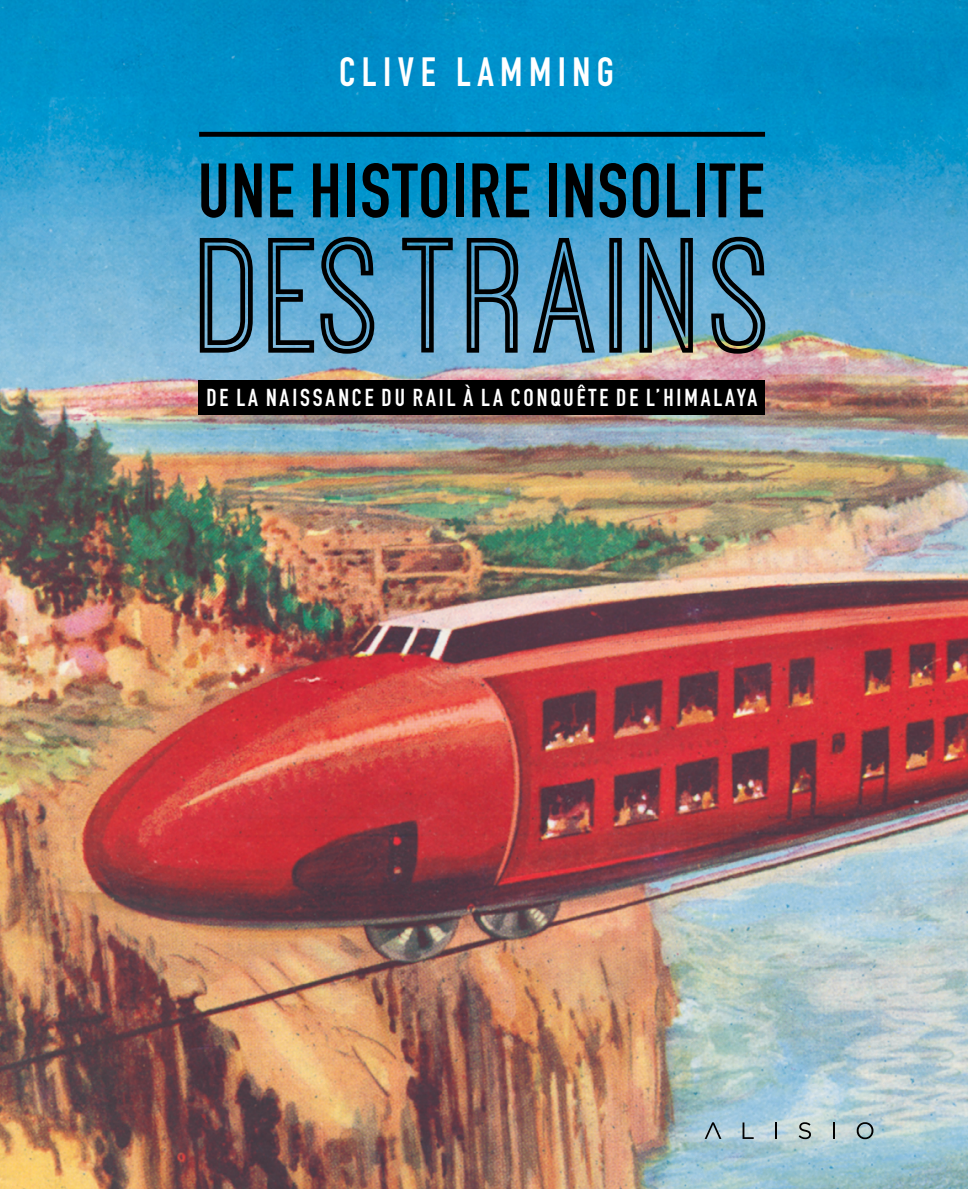
<style>
.page{position:relative;width:968px;height:1191px;background:#fff}
.page>*{position:absolute;margin:0;border:0;box-sizing:border-box;transform-origin:0 0}
.t1{font:170.1px "Ostrich Sans Inline";letter-spacing:.025em;color:#000}
.t2{font:75.6px "DIN Engschrift LT Pro";letter-spacing:.02em;color:#000}
.t3{font:40.25px "DIN Engschrift LT Pro";letter-spacing:.16em;color:#fff}
.t4{font:24.15px "DIN Engschrift LT Pro";letter-spacing:.12em;color:#fff}
</style>
<div class="page">
<img style="left:0;top:0;width:967px;height:1188px">
<div style="left:199px;top:132px;width:566px;height:5px;background:#000"></div>
<div style="left:199px;top:380px;width:566px;height:35px;background:#000"></div>
<svg style="left:704px;top:1122px;width:17px;height:17px"></svg>
<svg style="left:742px;top:1122px;width:11px;height:17px"></svg>
<svg style="left:775px;top:1122px;width:1px;height:17px"></svg>
<svg style="left:798px;top:1122px;width:12px;height:17px"></svg>
<svg style="left:832px;top:1122px;width:2px;height:17px"></svg>
<svg style="left:856px;top:1122px;width:17px;height:17px"></svg>
<h3 class="t3" style="left:339px;top:48px;width:276px">CLIVE LAMMING</h3>
<h2 class="t2" style="left:198px;top:146px;width:568px">UNE HISTOIRE INSOLITE</h2>
<h1 class="t1" style="left:199px;top:208px;width:575px">DES TRAINS</h1>
<p class="t4" style="left:206px;top:383px;width:552px">DE LA NAISSANCE DU RAIL À LA CONQUÊTE DE L’HIMALAYA</p>
</div>
